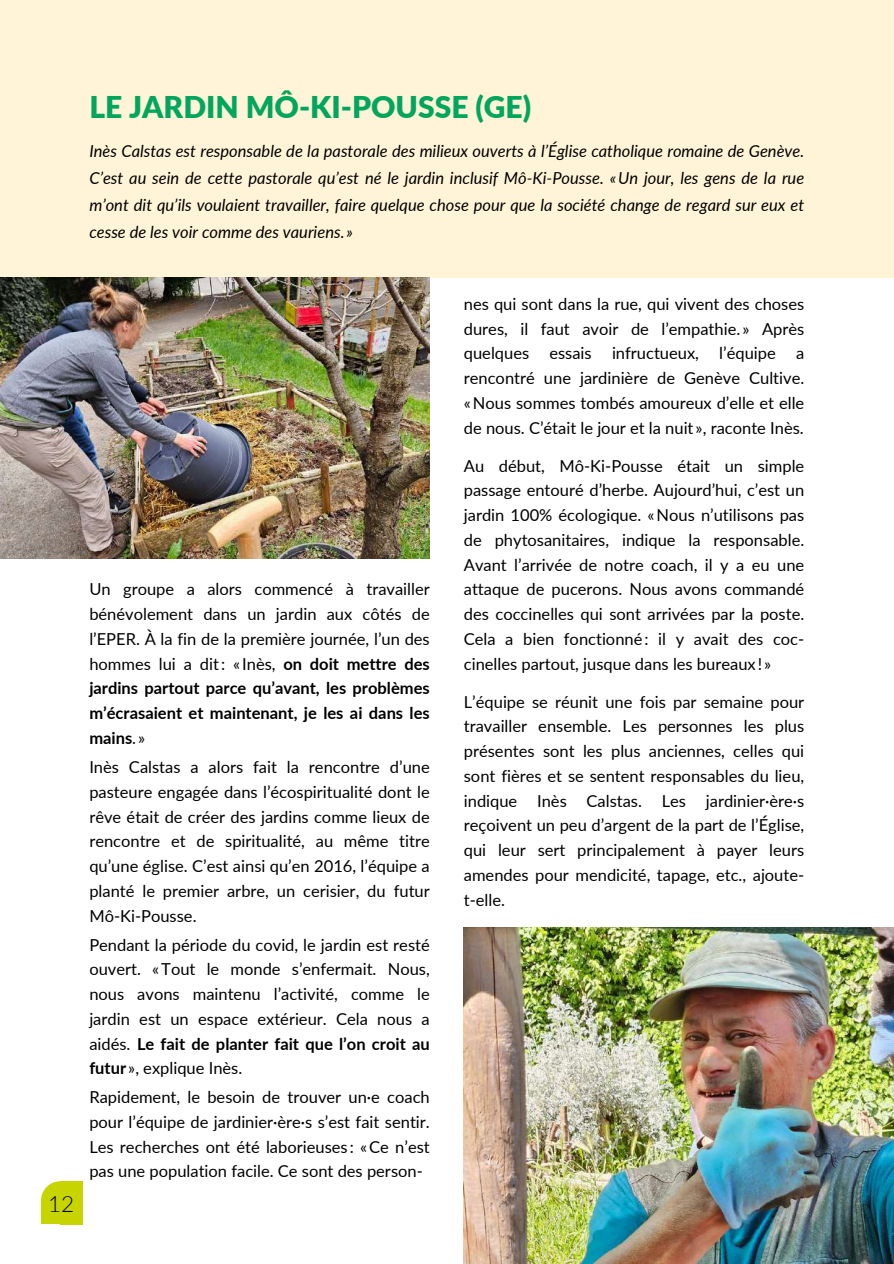
<style>
.page{position:relative;width:894px;height:1264px;background:#fff}
.page>*{position:absolute;margin:0;border:0;box-sizing:border-box;transform-origin:0 0}
.t1{font:900 30px "Lato";color:#00a65c}
.t2{font:300 22.5px "Lato";color:#000}
.t3{font:16.5px/24.8px "Lato";color:#000;text-align:justify}
.t4{font:italic 16.5px/27px "Lato";color:#000;text-align:justify}
.s1{font-weight:700}
</style>
<div class="page">
<div style="left:0;top:0;width:893px;height:277px;background:#fff4d7"></div>
<img style="left:0;top:277px;width:429px;height:281px">
<img style="left:463px;top:927px;width:430px;height:336px">
<svg style="left:41px;top:1181px;width:19px;height:18px"></svg>
<div style="left:60px;top:1181px;width:23px;height:43px;background:#c7d400"></div>
<div style="left:41px;top:1199px;width:20px;height:25px;background:#c7d400"></div>
<h1 class="t1" style="left:89px;top:88px;width:443px">LE JARDIN MÔ-KI-POUSSE (GE)</h1>
<p class="t4" style="left:89px;top:137px;width:716px">Inès Calstas est responsable de la pastorale des milieux ouverts à l’Église catholique romaine de Genève.<br>C’est au sein de cette pastorale qu’est né le jardin inclusif Mô-Ki-Pousse. «Un jour, les gens de la rue m’ont dit qu’ils voulaient travailler, faire quelque chose pour que la société change de regard sur eux et cesse de les voir comme des vauriens.»</p>
<h2 class="t2" style="left:48px;top:1189px;width:28px">12</h2>
<p class="t3" style="left:89px;top:576px;width:342px">Un groupe a alors commencé à travailler bénévolement dans un jardin aux côtés de l’EPER. À la fin de la première journée, l’un des hommes lui a dit: « Inès, <span class="s1">on doit mettre des jardins partout parce qu’avant, les problèmes m’écrasaient et maintenant, je les ai dans les mains</span>. »</p>
<p class="t3" style="left:89px;top:754px;width:342px">Inès Calstas a alors fait la rencontre d’une pasteure engagée dans l’écospiritualité dont le rêve était de créer des jardins comme lieux de rencontre et de spiritualité, au même titre qu’une église. C’est ainsi qu’en 2016, l’équipe a planté le premier arbre, un cerisier, du futur Mô-Ki-Pousse.</p>
<p class="t3" style="left:89px;top:931px;width:342px">Pendant la période du covid, le jardin est resté ouvert. «Tout le monde s’enfermait. Nous, nous avons maintenu l’activité, comme le jardin est un espace extérieur. Cela nous a aidés. <span class="s1">Le fait de planter fait que l’on croit au futur</span> », explique Inès.</p>
<p class="t3" style="left:89px;top:1084px;width:342px">Rapidement, le besoin de trouver un·e coach pour l’équipe de jardinier·ère·s s’est fait sentir.<br>Les recherches ont été laborieuses : «Ce n’est pas une population facile. Ce sont des person-</p>
<p class="t3" style="left:463px;top:291px;width:342px">nes qui sont dans la rue, qui vivent des choses dures, il faut avoir de l’empathie. » Après quelques essais infructueux, l’équipe a rencontré une jardinière de Genève Cultive. «Nous sommes tombés amoureux d’elle et elle de nous. C’était le jour et la nuit », raconte Inès.</p>
<p class="t3" style="left:463px;top:453px;width:342px">Au début, Mô-Ki-Pousse était un simple passage entouré d’herbe. Aujourd’hui, c’est un jardin 100% écologique. «Nous n’utilisons pas de phytosanitaires, indique la responsable.<br>Avant l’arrivée de notre coach, il y a eu une attaque de pucerons. Nous avons commandé des coccinelles qui sont arrivées par la poste.<br>Cela a bien fonctionné: il y avait des coc&shy;cinelles partout, jusque dans les bureaux ! »</p>
<p class="t3" style="left:463px;top:689px;width:342px">L’équipe se réunit une fois par semaine pour travailler ensemble. Les personnes les plus présentes sont les plus anciennes, celles qui sont fières et se sentent responsables du lieu, indique Inès Calstas. Les jardinier·ère·s reçoivent un peu d’argent de la part de l’Église, qui leur sert principalement à payer leurs amendes pour mendicité, tapage, etc., ajoute&shy;t-elle.</p>
</div>
